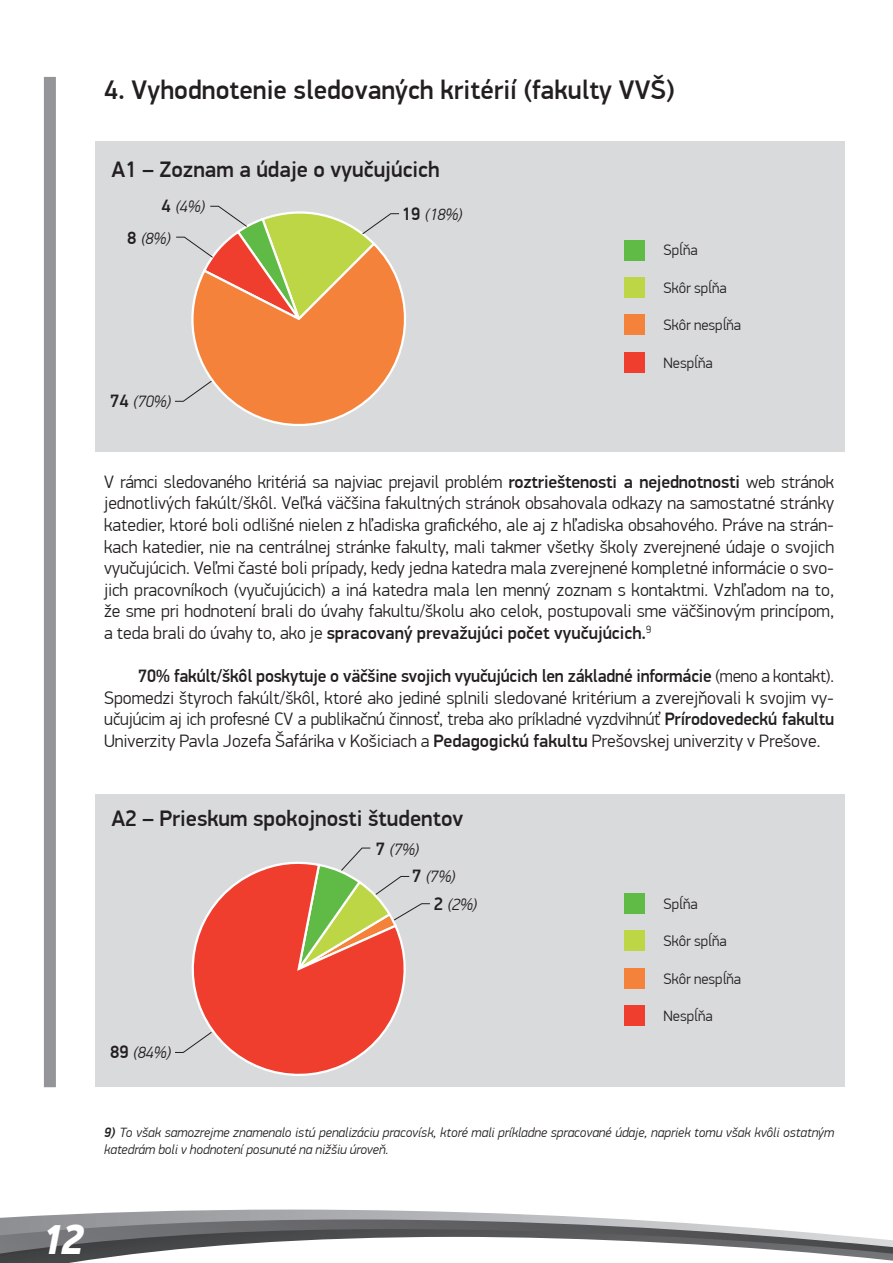
<style>
.page{position:relative;width:893px;height:1263px;background:#fff}
.page>*{position:absolute;margin:0;border:0;box-sizing:border-box;transform-origin:0 0}
.t1{font:italic 900 42px "PF Din Display Pro";color:#fff}
.t2{font:500 27px "PF Din Display Pro";color:#231f20}
.t3{font:500 22.5px "PF Din Display Pro";color:#231f20}
.t4{font:300 18px/21.6px "PF Din Display Pro";color:#231f20;text-align:justify}
.t5{font:italic 300 16.5px/27.8px "PF Din Display Pro";color:#231f20}
.t6{font:300 15px "PF Din Display Pro";color:#231f20}
.t7{font:italic 300 13.5px/16.2px "PF Din Display Pro";color:#231f20}
.s1{font-weight:500;font-style:normal;font-size:18px}
.s2{font-weight:500}
</style>
<div class="page">
<svg style="left:0;top:1209px;width:893px;height:54px"></svg>
<div style="left:44px;top:77px;width:12px;height:1010px;background:#939598"></div>
<div style="left:96px;top:794px;width:749px;height:293px;background:#d9dadc"></div>
<div style="left:624px;top:893px;width:20px;height:21px;background:#60bb46"></div>
<div style="left:624px;top:930px;width:20px;height:20px;background:#bcd646"></div>
<div style="left:624px;top:968px;width:20px;height:20px;background:#f4823b"></div>
<div style="left:624px;top:1006px;width:20px;height:20px;background:#ef3e2e"></div>
<svg style="left:350px;top:847px;width:80px;height:59px"></svg>
<svg style="left:175px;top:860px;width:244px;height:216px"></svg>
<div style="left:96px;top:141px;width:749px;height:310px;background:#d9dadc"></div>
<div style="left:624px;top:240px;width:20px;height:21px;background:#60bb46"></div>
<div style="left:624px;top:277px;width:20px;height:20px;background:#bcd646"></div>
<div style="left:624px;top:315px;width:20px;height:20px;background:#f4823b"></div>
<div style="left:624px;top:353px;width:20px;height:20px;background:#ef3e2e"></div>
<svg style="left:175px;top:205px;width:231px;height:221px"></svg>
<h2 class="t2" style="left:104px;top:74px;width:572px">4. Vyhodnotenie sledovaných kritérií (fakulty VVŠ)</h2>
<p class="t3" style="left:111px;top:156px;width:330px">A1 – Zoznam a údaje o vyučujúcich</p>
<p class="t5" style="left:162px;top:192px;width:45px"><span class="s1">4</span> (4%)</p>
<p class="t5" style="left:127px;top:225px;width:45px"><span class="s1">8</span> (8%)</p>
<p class="t5" style="left:110px;top:388px;width:62px"><span class="s1">74</span> (70%)</p>
<p class="t5" style="left:402px;top:200px;width:62px"><span class="s1">19</span> (18%)</p>
<p class="t6" style="left:663px;top:242px;width:36px">Spĺňa</p>
<p class="t6" style="left:663px;top:279px;width:65px">Skôr spĺňa</p>
<p class="t6" style="left:663px;top:317px;width:79px">Skôr nespĺňa</p>
<p class="t6" style="left:663px;top:354px;width:51px">Nespĺňa</p>
<p class="t4" style="left:104px;top:471px;width:731px">V rámci sledovaného kritériá sa najviac prejavil problém <span class="s2">roztrieštenosti a nejednotnosti</span> web stránok jednotlivých fakúlt/škôl. Veľká väčšina fakultných stránok obsahovala odkazy na samostatné stránky katedier, ktoré boli odlišné nielen z hľadiska grafického, ale aj z hľadiska obsahového. Práve na strán&shy;kach katedier, nie na centrálnej stránke fakulty, mali takmer všetky školy zverejnené údaje o svojich vyučujúcich. Veľmi časté boli prípady, kedy jedna katedra mala zverejnené kompletné informácie o svo&shy;jich pracovníkoch (vyučujúcich) a iná katedra mala len menný zoznam s kontaktmi. Vzhľadom na to, že sme pri hodnotení brali do úvahy fakultu/školu ako celok, postupovali sme väčšinovým princípom, a teda brali do úvahy to, ako je <span class="s2">spracovaný prevažujúci počet vyučujúcich.</span><sup>9</sup></p>
<p class="t4" style="left:104px;top:665px;width:731px;text-indent:34px"><span class="s2">70% fakúlt/škôl poskytuje o väčšine svojich vyučujúcich len základné informácie</span> (meno a kontakt).<br>Spomedzi štyroch fakúlt/škôl, ktoré ako jediné splnili sledované kritérium a zverejňovali k svojim vy&shy;učujúcim aj ich profesné CV a publikačnú činnosť, treba ako príkladné vyzdvihnúť <span class="s2">Prírodovedeckú fakultu </span>Univerzity Pavla Jozefa Šafárika v Košiciach a <span class="s2">Pedagogickú fakultu</span> Prešovskej univerzity v Prešove.</p>
<p class="t3" style="left:111px;top:804px;width:353px">A2 – Prieskum spokojnosti študentov</p>
<p class="t5" style="left:110px;top:1039px;width:62px"><span class="s1">89</span> (84%)</p>
<p class="t5" style="left:412px;top:835px;width:45px;text-indent:-36px"><span class="s1">7</span> (7%)<br><span class="s1">7</span> (7%)</p>
<p class="t5" style="left:434px;top:891px;width:45px"><span class="s1">2</span> (2%)</p>
<p class="t6" style="left:663px;top:895px;width:36px">Spĺňa</p>
<p class="t6" style="left:663px;top:932px;width:65px">Skôr spĺňa</p>
<p class="t6" style="left:663px;top:970px;width:79px">Skôr nespĺňa</p>
<p class="t6" style="left:663px;top:1007px;width:51px">Nespĺňa</p>
<p class="t7" style="left:104px;top:1125px;width:731px"><span class="s2">9)</span> To však samozrejme znamenalo istú penalizáciu pracovísk, ktoré mali príkladne spracované údaje, napriek tomu však kvôli ostatným katedrám boli v hodnotení posunuté na nižšiu úroveň.</p>
<h1 class="t1" style="left:41px;top:1214px;width:44px">12</h1>
</div>
